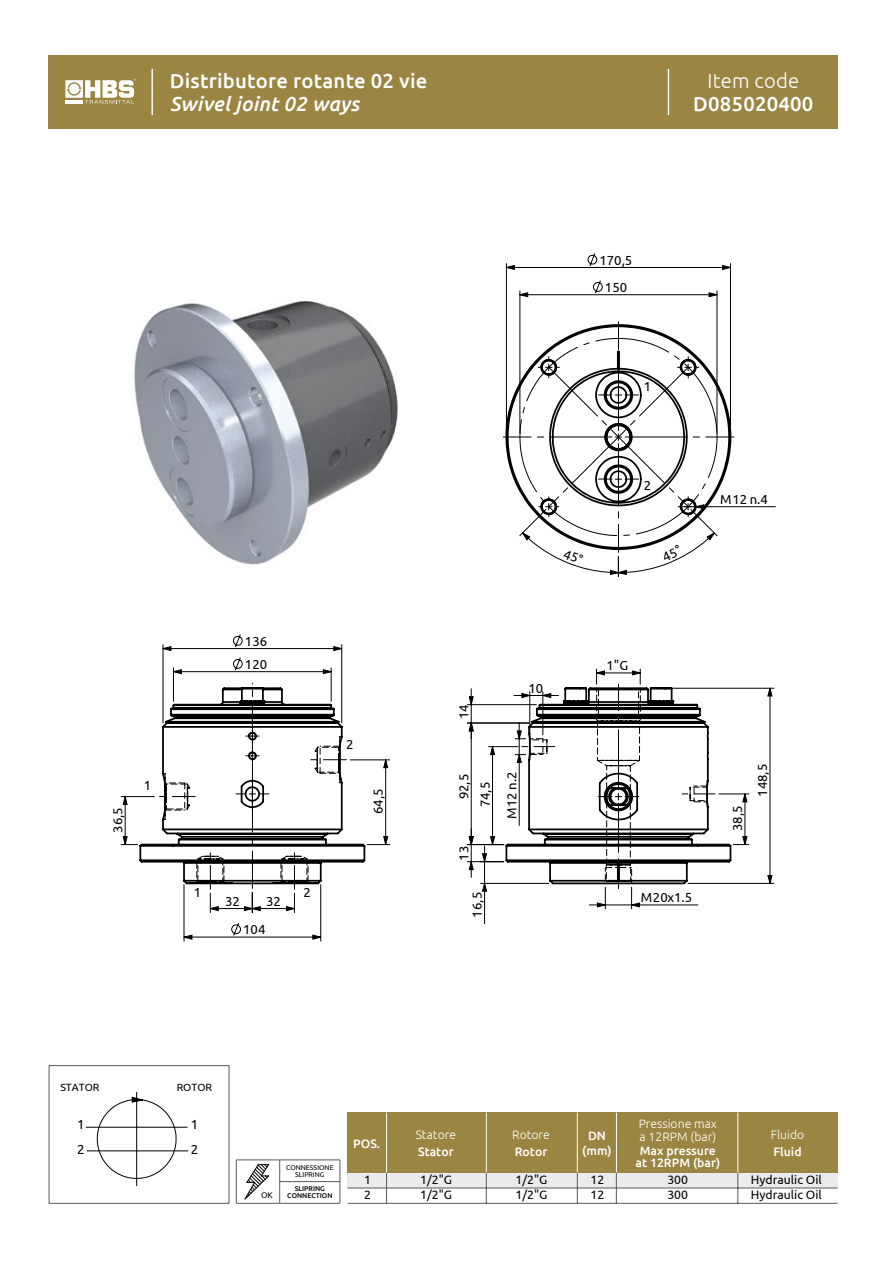
<style>
.page{position:relative;width:893px;height:1263px;background:#fff}
.page>*{position:absolute;margin:0;border:0;box-sizing:border-box;transform-origin:0 0}
.t1{font:500 20.25px/23px "Ubuntu";letter-spacing:.01em;color:#fff;text-align:center}
.t2{font:13.2px/23.1px "Ubuntu";color:#010101}
.t3{font:12.3px "Ubuntu";color:#010101}
.t4{font:300 12.3px/16px "Ubuntu";color:#fff}
.t5{font:500 12.3px/15.8px "Ubuntu";color:#fff;text-align:center}
.t6{font:10.5px "Ubuntu";color:#010101}
.t7{font:8.4px "Ubuntu";color:#010101}
.t8{font:6.9px/6.8px "Ubuntu";color:#010101;text-align:center}
.t9{font:500 6.9px "Ubuntu";color:#010101}
.s1{font-style:italic}
.s2{font-weight:300}
.s3{font-weight:500}
</style>
<div class="page">
<div style="left:48px;top:55px;width:790px;height:74px;background:#9b8542"></div>
<hr style="left:668px;top:69px;width:1px;height:46px;background:#fff">
<hr style="left:151px;top:69px;width:2px;height:46px;background:#fff">
<svg style="left:65px;top:79px;width:71px;height:25px"></svg>
<img style="left:134px;top:287px;width:372px;height:278px">
<div style="left:348px;top:1173px;width:490px;height:15px;background:#ebebec"></div>
<div style="left:348px;top:1112px;width:490px;height:61px;background:#9b8542"></div>
<hr style="left:386px;top:1112px;width:1px;height:61px;background:#fff">
<hr style="left:486px;top:1112px;width:1px;height:61px;background:#fff">
<hr style="left:577px;top:1112px;width:1px;height:61px;background:#fff">
<hr style="left:616px;top:1112px;width:1px;height:61px;background:#fff">
<hr style="left:738px;top:1112px;width:1px;height:61px;background:#fff">
<hr style="left:348px;top:1203px;width:490px;height:1px;background:#595a5c">
<hr style="left:386px;top:1173px;width:1px;height:30px;background:#595a5c">
<hr style="left:486px;top:1173px;width:1px;height:30px;background:#595a5c">
<hr style="left:577px;top:1173px;width:1px;height:30px;background:#595a5c">
<hr style="left:616px;top:1173px;width:1px;height:30px;background:#595a5c">
<hr style="left:738px;top:1173px;width:1px;height:30px;background:#595a5c">
<hr style="left:348px;top:1188px;width:490px;height:1px;background:#595a5c">
<svg style="left:587px;top:253px;width:10px;height:12px"></svg>
<hr style="left:506px;top:264px;width:1px;height:169px;background:#010101">
<hr style="left:730px;top:264px;width:1px;height:169px;background:#010101">
<hr style="left:696px;top:506px;width:79px;height:1px;background:#010101">
<hr style="left:163px;top:645px;width:1px;height:78px;background:#010101">
<hr style="left:341px;top:645px;width:1px;height:78px;background:#010101">
<hr style="left:184px;top:885px;width:1px;height:56px;background:#010101">
<hr style="left:320px;top:885px;width:1px;height:56px;background:#010101">
<hr style="left:331px;top:668px;width:1px;height:33px;background:#010101">
<hr style="left:173px;top:668px;width:1px;height:33px;background:#010101">
<hr style="left:467px;top:704px;width:69px;height:1px;background:#010101">
<hr style="left:467px;top:723px;width:62px;height:1px;background:#010101">
<hr style="left:467px;top:844px;width:37px;height:1px;background:#010101">
<hr style="left:467px;top:861px;width:37px;height:1px;background:#010101">
<hr style="left:484px;top:883px;width:1px;height:41px;background:#010101">
<hr style="left:651px;top:688px;width:123px;height:1px;background:#010101">
<hr style="left:688px;top:883px;width:86px;height:1px;background:#010101">
<svg style="left:506px;top:265px;width:224px;height:641px"></svg>
<svg style="left:162px;top:634px;width:180px;height:17px"></svg>
<svg style="left:183px;top:922px;width:138px;height:18px"></svg>
<svg style="left:173px;top:657px;width:159px;height:17px"></svg>
<svg style="left:468px;top:696px;width:1px;height:174px"></svg>
<svg style="left:367px;top:759px;width:23px;height:86px"></svg>
<svg style="left:469px;top:688px;width:303px;height:203px"></svg>
<svg style="left:121px;top:796px;width:17px;height:49px"></svg>
<svg style="left:504px;top:686px;width:229px;height:200px"></svg>
<svg style="left:489px;top:723px;width:66px;height:45px"></svg>
<svg style="left:682px;top:780px;width:33px;height:36px"></svg>
<svg style="left:589px;top:669px;width:56px;height:240px"></svg>
<svg style="left:138px;top:759px;width:229px;height:104px"></svg>
<svg style="left:158px;top:683px;width:188px;height:229px"></svg>
<hr style="left:49px;top:1203px;width:180px;height:1px;background:#595a5c">
<hr style="left:49px;top:1065px;width:1px;height:138px;background:#595a5c">
<hr style="left:49px;top:1065px;width:180px;height:1px;background:#595a5c">
<hr style="left:229px;top:1065px;width:1px;height:138px;background:#595a5c">
<svg style="left:86px;top:1092px;width:102px;height:94px"></svg>
<hr style="left:340px;top:1160px;width:1px;height:43px;background:#595a5c">
<hr style="left:280px;top:1160px;width:60px;height:1px;background:#595a5c">
<hr style="left:279px;top:1160px;width:1px;height:43px;background:#595a5c">
<hr style="left:280px;top:1203px;width:60px;height:1px;background:#595a5c">
<hr style="left:280px;top:1181px;width:60px;height:1px;background:#595a5c">
<hr style="left:236px;top:1203px;width:44px;height:1px;background:#595a5c">
<hr style="left:236px;top:1160px;width:1px;height:43px;background:#595a5c">
<hr style="left:236px;top:1160px;width:44px;height:1px;background:#595a5c">
<svg style="left:244px;top:1164px;width:26px;height:36px"></svg>
<svg style="left:503px;top:322px;width:231px;height:255px"></svg>
<p class="t1" style="left:170px;top:69px;width:259px;text-align:left">Distributore rotante 02 vie<br><span class="s1">Swivel joint 02 ways</span></p>
<p class="t2" style="left:106px;top:833px;width:27px;rotate:-90deg">36,5</p>
<p class="t2" style="left:144px;top:773px;width:9px">1</p>
<p class="t2" style="left:245px;top:629px;width:24px">136<br>120</p>
<p class="t2" style="left:194px;top:880px;width:9px">1</p>
<p class="t2" style="left:303px;top:880px;width:9px">2</p>
<p class="t2" style="left:225px;top:889px;width:16px">32</p>
<p class="t2" style="left:266px;top:889px;width:16px">32</p>
<p class="t2" style="left:243px;top:917px;width:24px">104</p>
<p class="t2" style="left:346px;top:732px;width:9px">2</p>
<p class="t2" style="left:366px;top:814px;width:27px;rotate:-90deg">64,5</p>
<p class="t2" style="left:452px;top:719px;width:16px;rotate:-90deg">14</p>
<p class="t2" style="left:528px;top:676px;width:16px">10</p>
<p class="t2" style="left:452px;top:799px;width:27px;rotate:-90deg">92,5</p>
<p class="t2" style="left:473px;top:807px;width:27px;rotate:-90deg">74,5</p>
<p class="t2" style="left:452px;top:860px;width:16px;rotate:-90deg">13</p>
<p class="t2" style="left:465px;top:917px;width:27px;rotate:-90deg">16,5</p>
<p class="t2" style="left:500px;top:819px;width:49px;rotate:-90deg">M12 n.2</p>
<p class="t1" style="left:693px;top:69px;width:122px"><span class="s2">Item code<br></span>D085020400</p>
<p class="t2" style="left:599px;top:248px;width:34px">170,5</p>
<p class="t2" style="left:605px;top:275px;width:24px">150</p>
<p class="t2" style="left:644px;top:374px;width:9px">1</p>
<p class="t2" style="left:644px;top:473px;width:9px">2</p>
<p class="t2" style="left:720px;top:487px;width:49px">M12 n.4</p>
<p class="t2" style="left:606px;top:653px;width:23px">1"G</p>
<p class="t2" style="left:641px;top:885px;width:53px">M20x1.5</p>
<p class="t2" style="left:725px;top:831px;width:27px;rotate:-90deg">38,5</p>
<p class="t2" style="left:750px;top:797px;width:34px;rotate:-90deg">148,5</p>
<p class="t6" style="left:60px;top:1081px;width:41px">STATOR</p>
<p class="t2" style="left:77px;top:1111px;width:9px;line-height:25.5px">1<br>2</p>
<p class="t6" style="left:177px;top:1081px;width:37px">ROTOR</p>
<p class="t2" style="left:191px;top:1112px;width:9px">1</p>
<p class="t2" style="left:191px;top:1138px;width:9px">2</p>
<p class="t8" style="left:286px;top:1164px;width:49px">CONNESSIONE<br>SLIPRING</p>
<p class="t9" style="left:295px;top:1184px;width:32px">SLIPRING</p>
<p class="t7" style="left:261px;top:1189px;width:13px">OK</p>
<p class="t9" style="left:287px;top:1191px;width:47px">CONNECTION</p>
<p class="t5" style="left:353px;top:1135px;width:29px">POS.</p>
<p class="t4" style="left:416px;top:1127px;width:42px">Statore<br><span class="s3">Stator</span></p>
<p class="t4" style="left:512px;top:1127px;width:39px">Rotore<br><span class="s3">Rotor</span></p>
<p class="t5" style="left:582px;top:1127px;width:31px">DN (mm)</p>
<p class="t4" style="left:639px;top:1117px;width:80px;line-height:12.3px">Pressione max a 12RPM (bar)</p>
<p class="t4" style="left:771px;top:1127px;width:35px">Fluido</p>
<p class="t5" style="left:640px;top:1142px;width:78px">Max pressure</p>
<p class="t5" style="left:773px;top:1143px;width:30px">Fluid</p>
<p class="t5" style="left:636px;top:1154px;width:86px">at 12RPM (bar)</p>
<p class="t3" style="left:364px;top:1172px;width:8px">1</p>
<p class="t3" style="left:420px;top:1172px;width:33px">1/2"G</p>
<p class="t3" style="left:516px;top:1172px;width:33px">1/2"G</p>
<p class="t3" style="left:590px;top:1172px;width:15px">12</p>
<p class="t3" style="left:667px;top:1172px;width:22px">300</p>
<p class="t3" style="left:751px;top:1172px;width:72px">Hydraulic Oil</p>
<p class="t3" style="left:364px;top:1187px;width:8px">2</p>
<p class="t3" style="left:420px;top:1187px;width:33px">1/2"G</p>
<p class="t3" style="left:516px;top:1187px;width:33px">1/2"G</p>
<p class="t3" style="left:590px;top:1187px;width:15px">12</p>
<p class="t3" style="left:667px;top:1187px;width:22px">300</p>
<p class="t3" style="left:751px;top:1187px;width:72px">Hydraulic Oil</p>
</div>
